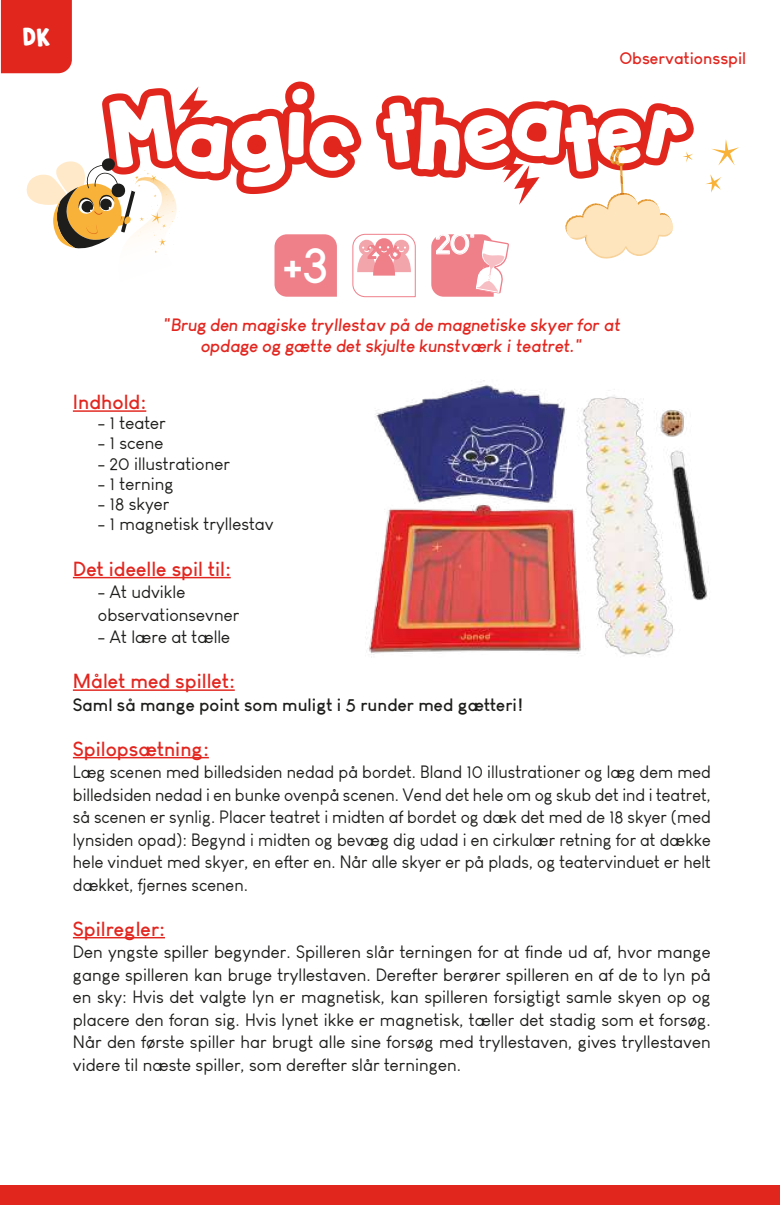
<style>
.page{position:relative;width:780px;height:1205px;background:#fff}
.page>*{position:absolute;margin:0;border:0;box-sizing:border-box;transform-origin:0 0}
.t1{font:700 47.75px "Louis George Cafe";color:#fff}
.t2{font:25px "Tykewriter Bold Bobbing mod";color:#fff}
.t3{font:700 20px "Louis George Cafe";color:#e2261f}
.t4{font:700 18.25px "Louis George Cafe";color:#ef7f8a}
.t5{font:17.5px/22.5px "Louis George Cafe";color:#1d1d1b;text-align:justify}
.t6{font:italic 700 17.5px/21px "Louis George Cafe";color:#e2261f;text-align:center}
.t7{font:700 17.5px "Louis George Cafe";color:#1d1d1b}
.t8{font:700 16.5px "Louis George Cafe";color:#e2261f}
</style>
<div class="page">
<div style="left:0;top:1186px;width:780px;height:19px;background:#e1261e"></div>
<div style="left:1px;top:0;width:71px;height:73px;background:#e1261e"></div>
<svg style="left:712px;top:139px;width:27px;height:27px"></svg>
<svg style="left:706px;top:174px;width:15px;height:19px"></svg>
<hr style="left:73px;top:410px;width:73px;height:2px;background:#e2261f">
<hr style="left:73px;top:577px;width:158px;height:1px;background:#e2261f">
<hr style="left:73px;top:689px;width:162px;height:2px;background:#e2261f">
<hr style="left:73px;top:757px;width:136px;height:1px;background:#e2261f">
<hr style="left:73px;top:937px;width:92px;height:1px;background:#e2261f">
<img style="left:365px;top:380px;width:344px;height:276px">
<svg style="left:26px;top:82px;width:667px;height:216px"></svg>
<h2 class="t2" style="left:22px;top:26px;width:30px">DK</h2>
<p class="t8" style="left:619px;top:48px;width:128px">Observationsspil</p>
<h1 class="t1" style="left:283px;top:234px;width:48px">+3</h1>
<p class="t4" style="left:367px;top:240px;width:111px">2 - 6 <sup>20'</sup></p>
<p class="t6" style="left:163px;top:314px;width:459px">"Brug den magiske tryllestav på de magnetiske skyer for at opdage og gætte det skjulte kunstværk i teatret."</p>
<p class="t3" style="left:73px;top:389px;width:75px">Indhold:</p>
<p class="t5" style="left:98px;top:412px;width:69px">- 1 teater</p>
<p class="t5" style="left:98px;top:432px;width:67px">- 1 scene</p>
<p class="t5" style="left:98px;top:452px;width:134px">- 20 illustrationer</p>
<p class="t5" style="left:98px;top:472px;width:77px">- 1 terning</p>
<p class="t5" style="left:98px;top:493px;width:73px">- 18 skyer</p>
<p class="t5" style="left:98px;top:513px;width:177px">- 1 magnetisk tryllestav</p>
<p class="t3" style="left:73px;top:556px;width:159px">Det ideelle spil til:</p>
<p class="t5" style="left:98px;top:580px;width:143px">- At udvikle observationsevner</p>
<p class="t5" style="left:98px;top:625px;width:134px">- At lære at tælle</p>
<p class="t3" style="left:73px;top:668px;width:163px">Målet med spillet:</p>
<p class="t7" style="left:73px;top:693px;width:451px">Saml så mange point som muligt i 5 runder med gætteri!</p>
<p class="t3" style="left:73px;top:736px;width:137px">Spilopsætning:</p>
<p class="t5" style="left:73px;top:760px;width:639px">Læg scenen med billedsiden nedad på bordet. Bland 10 illustrationer og læg dem med billedsiden nedad i en bunke ovenpå scenen. Vend det hele om og skub det ind i teatret, så scenen er synlig. Placer teatret i midten af bordet og dæk det med de 18 skyer (med lynsiden opad): Begynd i midten og bevæg dig udad i en cirkulær retning for at dække hele vinduet med skyer, en efter en. Når alle skyer er på plads, og teatervinduet er helt dækket, fjernes scenen.</p>
<p class="t3" style="left:73px;top:916px;width:94px">Spilregler:</p>
<p class="t5" style="left:73px;top:940px;width:639px">Den yngste spiller begynder. Spilleren slår terningen for at finde ud af, hvor mange gange spilleren kan bruge tryllestaven. Derefter berører spilleren en af de to lyn på en sky: Hvis det valgte lyn er magnetisk, kan spilleren forsigtigt samle skyen op og placere den foran sig. Hvis lynet ikke er magnetisk, tæller det stadig som et forsøg.<br>Når den første spiller har brugt alle sine forsøg med tryllestaven, gives tryllestaven videre til næste spiller, som derefter slår terningen.</p>
</div>
